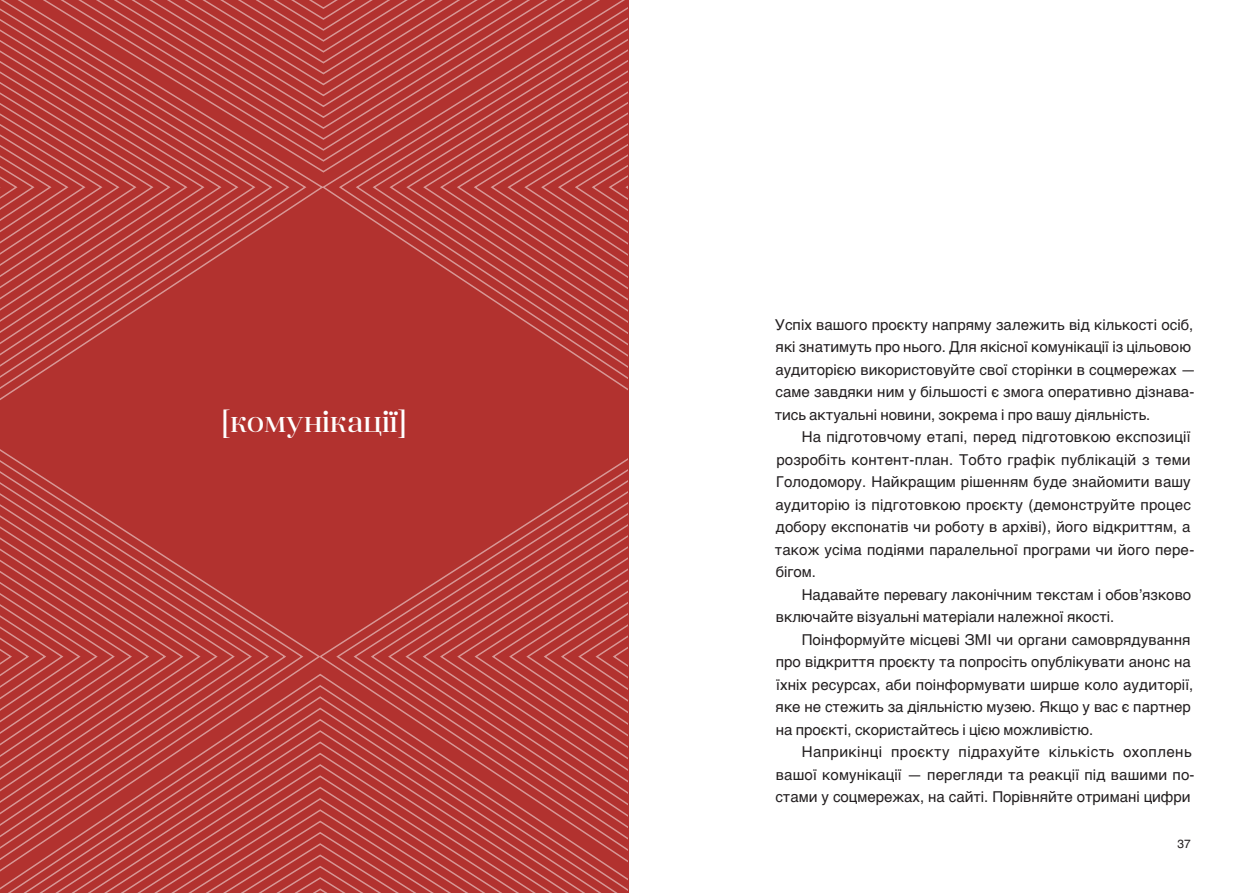
<style>
.page{position:relative;width:1259px;height:893px;background:#fff}
.page>*{position:absolute;margin:0;border:0;box-sizing:border-box;transform-origin:0 0}
.a1{font:30px "Anglecia Pro Display";color:#fff}
.text{font:15px/22.5px "Helvetica";letter-spacing:.005em;color:#231f20}
.t1{font:12px "Helvetica";color:#231f20}
</style>
<div class="page">
<svg style="left:0;top:1px;width:627px;height:891px;background:#b7403e"></svg>
<p class="a1" style="left:222px;top:402px;width:186px">[комунікації]</p>
<p class="text" style="left:774px;top:313px;width:422px">Успіх вашого проєкту напряму залежить від кількості осіб, які знатимуть про нього. Для якісної комунікації із цільовою аудиторією використовуйте свої сторінки в соцмережах — саме завдяки ним у більшості є змога оперативно дізнава&shy;тись актуальні новини, зокрема і про вашу діяльність.</p>
<p class="text" style="left:774px;top:426px;width:421px;text-indent:27px">На підготовчому етапі, перед підготовкою експозиції розробіть контент-план. Тобто графік публікацій з теми Голодомору. Найкращим рішенням буде знайомити вашу аудиторію із підготовкою проєкту (демонструйте процес добору експонатів чи роботу в архіві), його відкриттям, а також усіма подіями паралельної програми чи його пере&shy;бігом.</p>
<p class="text" style="left:776px;top:583px;width:417px;text-indent:26px">Надавайте перевагу лаконічним текстам і обов’язково включайте візуальні матеріали належної якості.</p>
<p class="text" style="left:775px;top:628px;width:419px;text-indent:26px">Поінформуйте місцеві ЗМІ чи органи самоврядування про відкриття проєкту та попросіть опублікувати анонс на їхніх ресурсах, аби поінформувати ширше коло аудиторії, яке не стежить за діяльністю музею. Якщо у вас є партнер на проєкті, скористайтесь і цією можливістю.</p>
<p class="text" style="left:775px;top:741px;width:420px;text-indent:26px">Наприкінці проєкту підрахуйте кількість охоплень вашої комунікації — перегляди та реакції під вашими по&shy;стами у соцмережах, на сайті. Порівняйте отримані цифри</p>
<p class="t1" style="left:1177px;top:835px;width:15px">37</p>
</div>
